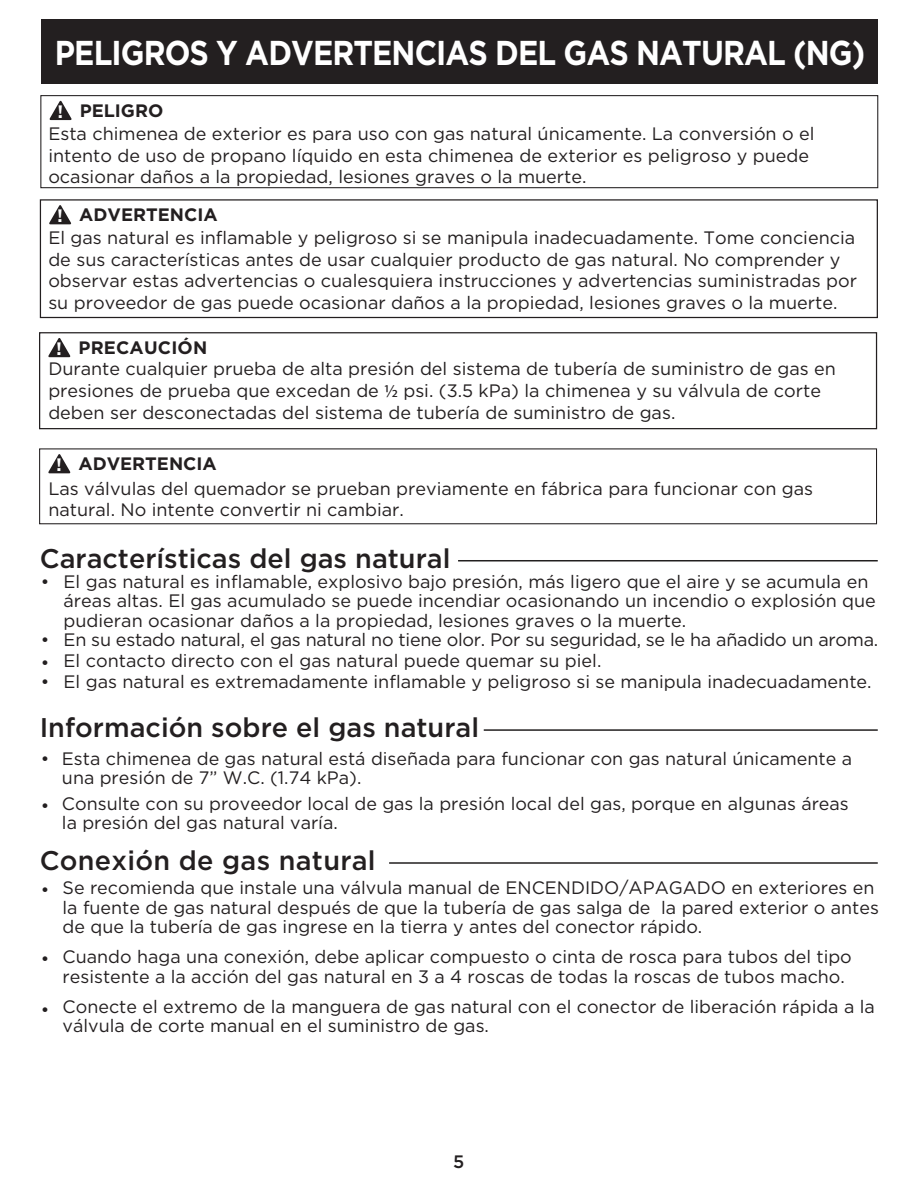
<style>
.page{position:relative;width:918px;height:1188px;background:#fff}
.page>*{position:absolute;margin:0;border:0;box-sizing:border-box;transform-origin:0 0}
.t1{font:700 34.5px "Gotham";letter-spacing:-.03em;color:#fff;scale:.88 1}
.t2{font:500 27px "Gotham";color:#231f20}
.t3{font:18px/21.6px "Gotham";color:#231f20}
.t4{font:700 18px "Gotham";color:#231f20}
.t5{font:500 18px "Gotham";color:#231f20}
.s1{color:#fff}
.s2{font-family:"Myriad Pro"}
</style>
<div class="page">
<div style="left:41px;top:20px;width:837px;height:64px;background:#231f20"></div>
<div style="left:40px;top:95px;width:838px;height:93px;border:1px solid #231f20"></div>
<svg style="left:49px;top:101px;width:23px;height:19px"></svg>
<hr style="left:458px;top:560px;width:420px;height:1px;background:#221f1f">
<hr style="left:484px;top:729px;width:394px;height:2px;background:#221f1f">
<hr style="left:389px;top:862px;width:489px;height:2px;background:#221f1f">
<div style="left:40px;top:199px;width:838px;height:119px;border:1px solid #231f20"></div>
<svg style="left:49px;top:205px;width:22px;height:19px"></svg>
<div style="left:39px;top:332px;width:838px;height:97px;border:1px solid #231f20"></div>
<svg style="left:48px;top:338px;width:23px;height:19px"></svg>
<div style="left:39px;top:448px;width:838px;height:76px;border:1px solid #231f20"></div>
<svg style="left:48px;top:454px;width:23px;height:19px"></svg>
<h1 class="t1" style="left:55px;top:30px;width:922px">PELIGROS Y ADVERTENCIAS DEL GAS NATURAL (NG)</h1>
<p class="t4" style="left:58px;top:99px;width:107px"><span class="s1">!</span> PELIGRO</p>
<p class="t3" style="left:48px;top:123px;width:768px">Esta chimenea de exterior es para uso con gas natural únicamente. La conversión o el intento de uso de propano líquido en esta chimenea de exterior es peligroso y puede ocasionar daños a la propiedad, lesiones graves o la muerte.</p>
<p class="t4" style="left:57px;top:203px;width:162px"><span class="s1">!</span> ADVERTENCIA</p>
<p class="t3" style="left:48px;top:226px;width:810px">El gas natural es inflamable y peligroso si se manipula inadecuadamente. Tome conciencia de sus características antes de usar cualquier producto de gas natural. No comprender y observar estas advertencias o cualesquiera instrucciones y advertencias suministradas por su proveedor de gas puede ocasionar daños a la propiedad, lesiones graves o la muerte.</p>
<p class="t4" style="left:56px;top:336px;width:153px"><span class="s1">!</span> PRECAUCIÓN</p>
<p class="t3" style="left:48px;top:358px;width:789px">Durante cualquier prueba de alta presión del sistema de tubería de suministro de gas en presiones de prueba que excedan de <span class="s2">½</span> psi. (3.5 kPa) la chimenea y su válvula de corte deben ser desconectadas del sistema de tubería de suministro de gas.</p>
<p class="t4" style="left:56px;top:452px;width:162px"><span class="s1">!</span> ADVERTENCIA</p>
<p class="t3" style="left:48px;top:477px;width:766px">Las válvulas del quemador se prueban previamente en fábrica para funcionar con gas natural. No intente convertir ni cambiar.</p>
<h2 class="t2" style="left:40px;top:541px;width:412px">Características del gas natural</h2>
<p class="t3" style="left:64px;top:571px;width:816px;line-height:20.1px;text-indent:-23px">• El gas natural es inflamable, explosivo bajo presión, más ligero que el aire y se acumula en áreas altas. El gas acumulado se puede incendiar ocasionando un incendio o explosión que pudieran ocasionar daños a la propiedad, lesiones graves o la muerte.<br>En su estado natural, el gas natural no tiene olor. Por su seguridad, se le ha añadido un aroma.<br>El contacto directo con el gas natural puede quemar su piel.<br>El gas natural es extremadamente inflamable y peligroso si se manipula inadecuadamente.</p>
<p class="t3" style="left:41px;top:628px;width:10px;line-height:22.5px">• •</p>
<p class="t3" style="left:41px;top:671px;width:10px">•</p>
<h2 class="t2" style="left:40px;top:710px;width:441px">Información sobre el gas natural</h2>
<p class="t3" style="left:62px;top:748px;width:792px;line-height:19.5px;text-indent:-21px">• Esta chimenea de gas natural está diseñada para funcionar con gas natural únicamente a una presión de 7” W.C. (1.74 kPa).</p>
<p class="t3" style="left:62px;top:793px;width:788px;line-height:19.5px">Consulte con su proveedor local de gas la presión local del gas, porque en algunas áreas la presión del gas natural varía.</p>
<p class="t3" style="left:41px;top:794px;width:10px">•</p>
<h2 class="t2" style="left:40px;top:843px;width:337px">Conexión de gas natural</h2>
<p class="t3" style="left:63px;top:878px;width:818px;line-height:19.5px;text-indent:-22px">• Se recomienda que instale una válvula manual de ENCENDIDO/APAGADO en exteriores en la fuente de gas natural después de que la tubería de gas salga de la pared exterior o antes de que la tubería de gas ingrese en la tierra y antes del conector rápido.</p>
<p class="t3" style="left:63px;top:947px;width:791px;line-height:19.5px">Cuando haga una conexión, debe aplicar compuesto o cinta de rosca para tubos del tipo resistente a la acción del gas natural en 3 a 4 roscas de todas la roscas de tubos macho.</p>
<p class="t3" style="left:63px;top:996px;width:814px;line-height:19.5px">Conecte el extremo de la manguera de gas natural con el conector de liberación rápida a la válvula de corte manual en el suministro de gas.</p>
<p class="t3" style="left:41px;top:947px;width:10px">•</p>
<p class="t3" style="left:41px;top:998px;width:10px">•</p>
<p class="t5" style="left:453px;top:1150px;width:13px">5</p>
</div>
